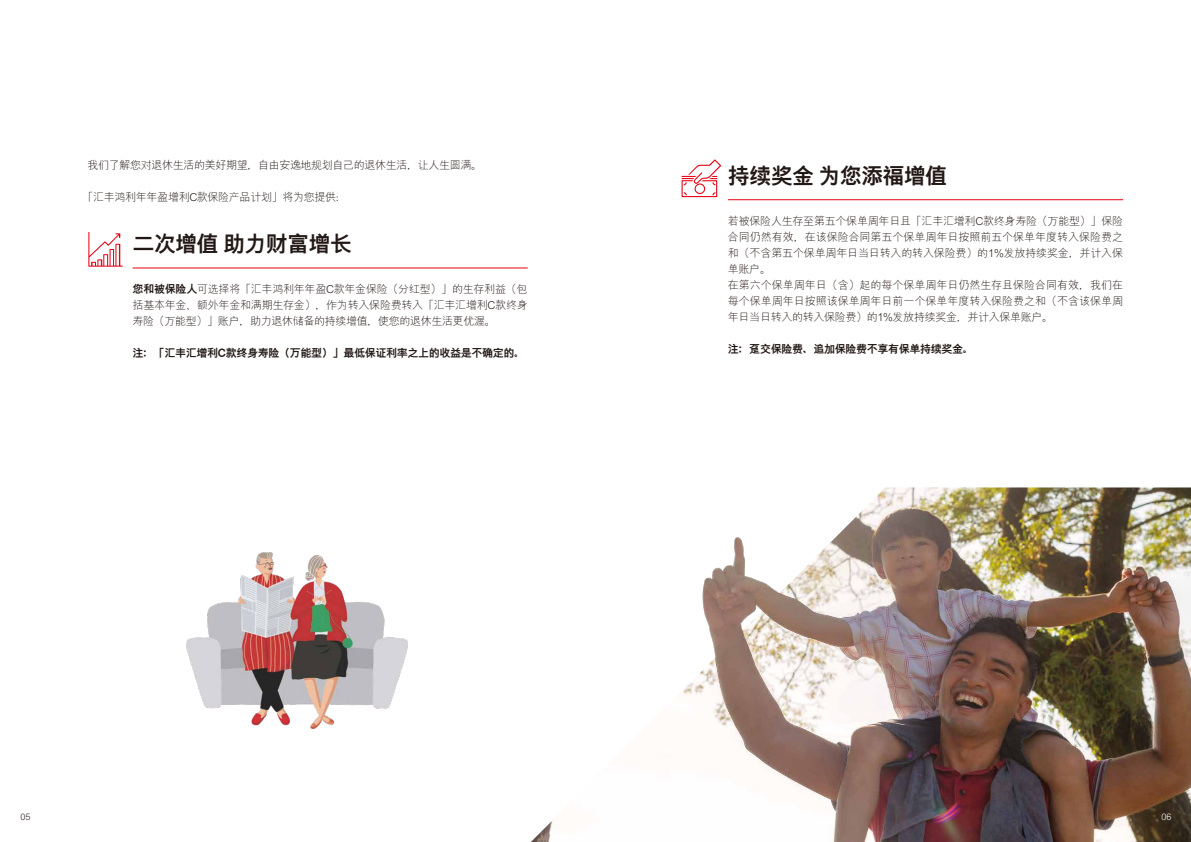
<style>
.page{position:relative;width:1191px;height:842px;background:#fff}
.page>*{position:absolute;margin:0;border:0;box-sizing:border-box;transform-origin:0 0}
.t1{font:800 22px "M Hei PR Cfor HSBC";letter-spacing:-.03em;color:#221815}
.t2{font:300 11px/16px "M Hei PR Cfor HSBC";letter-spacing:-.02em;color:#221815;text-align:justify}
.t3{font:800 11px "M Hei PR Cfor HSBC";letter-spacing:-.03em;color:#221815}
.t4{font:300 9px "M Hei PR Cfor HSBC";color:#221815}
.t5{font:300 9px "M Hei PR Cfor HSBC";color:#fff}
.s1{font-weight:800}
</style>
<div class="page">
<hr style="left:133px;top:268px;width:395px;height:1px;background:#e60012">
<svg style="left:88px;top:232px;width:35px;height:35px"></svg>
<hr style="left:728px;top:199px;width:395px;height:1px;background:#e60012">
<svg style="left:681px;top:159px;width:40px;height:38px"></svg>
<img style="left:531px;top:487px;width:660px;height:355px">
<img style="left:186px;top:552px;width:221px;height:177px">
<p class="t2" style="left:88px;top:157px;width:396px">我们了解您对退休生活的美好期望，自由安逸地规划自己的退休生活，让人生圆满。</p>
<p class="t2" style="left:83px;top:189px;width:266px">「汇丰鸿利年年盈增利C款保险产品计划」将为您提供：</p>
<h1 class="t1" style="left:133px;top:233px;width:221px">二次增值 助力财富增长</h1>
<p class="t2" style="left:133px;top:281px;width:397px"><span class="s1">您和被保险人</span>可选择将「汇丰鸿利年年盈C款年金保险（分红型）」的生存利益（包括基本年金、额外年金和满期生存金），作为转入保险费转入「汇丰汇增利C款终身寿险（万能型）」账户，助力退休储备的持续增值，使您的退休生活更优渥。</p>
<p class="t3" style="left:133px;top:348px;width:394px">注：「汇丰汇增利C款终身寿险（万能型）」最低保证利率之上的收益是不确定的。</p>
<h1 class="t1" style="left:728px;top:165px;width:221px">持续奖金 为您添福增值</h1>
<p class="t2" style="left:728px;top:213px;width:397px;text-align:left">若被保险人生存至第五个保单周年日且「汇丰汇增利C款终身寿险（万能型）」保险合同仍然有效，在该保险合同第五个保单周年日按照前五个保单年度转入保险费之和（不含第五个保单周年日当日转入的转入保险费）的1%发放持续奖金，并计入保单账户。<br>在第六个保单周年日（含）起的每个保单周年日仍然生存且保险合同有效，我们在每个保单周年日按照该保单周年日前一个保单年度转入保险费之和（不含该保单周年日当日转入的转入保险费）的1%发放持续奖金，并计入保单账户。</p>
<p class="t3" style="left:728px;top:343px;width:247px">注：趸交保险费、追加保险费不享有保单持续奖金。</p>
<p class="t4" style="left:20px;top:812px;width:12px">05</p>
<p class="t5" style="left:1161px;top:812px;width:12px">06</p>
</div>
